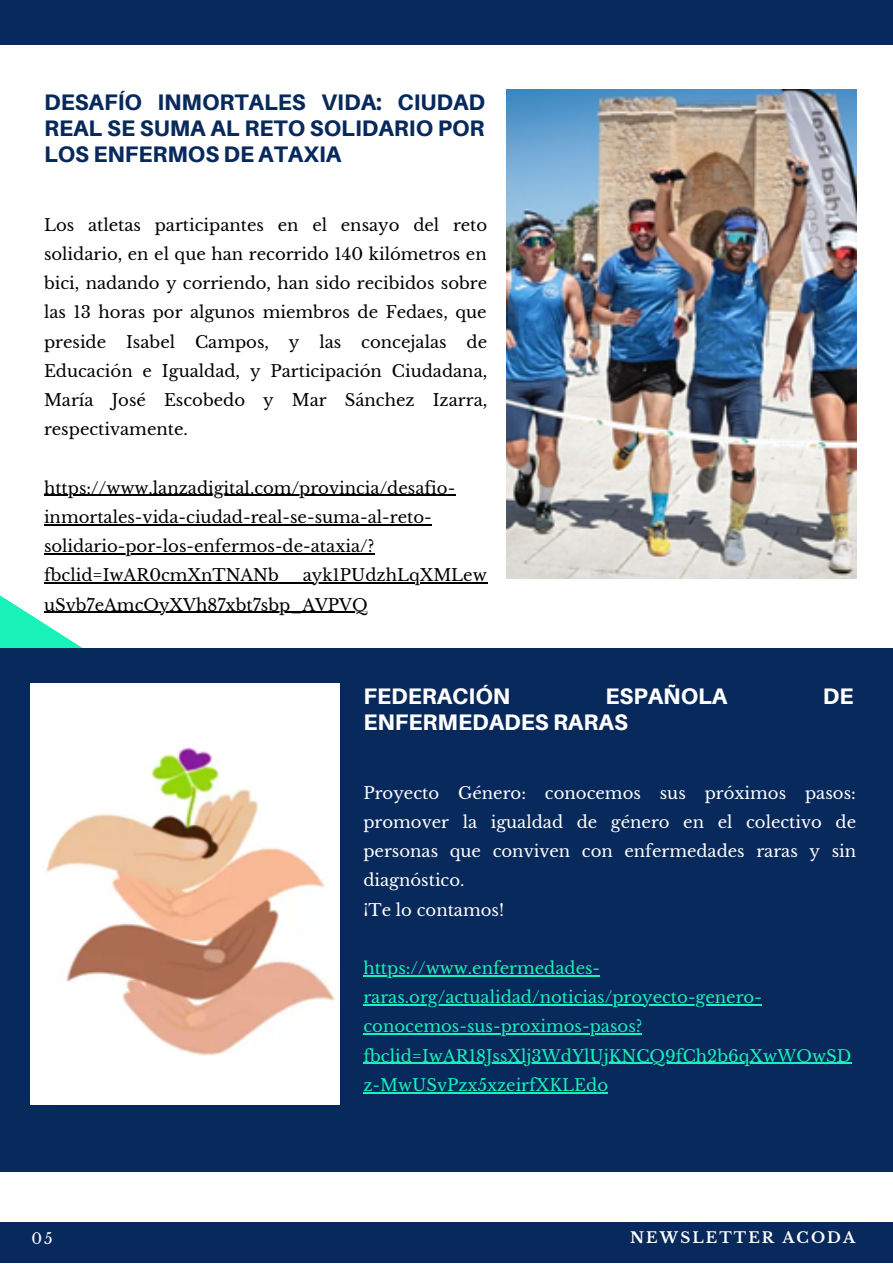
<style>
.page{position:relative;width:893px;height:1264px;background:#fff}
.page>*{position:absolute;margin:0;border:0;box-sizing:border-box;transform-origin:0 0}
.t1{font:800 22.5px/25.8px "Aileron";color:#08295b;text-align:justify}
.t2{font:800 22.5px "Aileron";color:#fff}
.t3{font:16.5px/29.2px "Libre Baskerville";color:#000;text-align:justify}
.t4{font:16.5px/29.2px "Libre Baskerville";color:#18f1b7}
.t5{font:16.5px/29.2px "Libre Baskerville";color:#fff;text-align:justify}
.t6{font:700 15px "Libre Baskerville";letter-spacing:.14em;color:#fff}
.t7{font:15px "Libre Baskerville";color:#fff}
</style>
<div class="page">
<svg style="left:0;top:494px;width:374px;height:154px"></svg>
<div style="left:0;top:648px;width:892px;height:523px;background:#08295b"></div>
<div style="left:0;top:1222px;width:892px;height:40px;background:#08295b"></div>
<div style="left:0;top:0;width:892px;height:45px;background:#08295b"></div>
<img style="left:506px;top:89px;width:350px;height:489px">
<img style="left:30px;top:683px;width:309px;height:421px">
<hr style="left:44px;top:495px;width:411px;height:1px;background:#000">
<hr style="left:44px;top:524px;width:387px;height:1px;background:#000">
<hr style="left:44px;top:553px;width:330px;height:1px;background:#000">
<hr style="left:44px;top:582px;width:443px;height:1px;background:#000">
<hr style="left:44px;top:612px;width:324px;height:1px;background:#000">
<hr style="left:363px;top:975px;width:237px;height:1px;background:#18f1b7">
<hr style="left:363px;top:1004px;width:399px;height:1px;background:#18f1b7">
<hr style="left:363px;top:1033px;width:279px;height:1px;background:#18f1b7">
<hr style="left:363px;top:1062px;width:488px;height:1px;background:#18f1b7">
<hr style="left:363px;top:1092px;width:245px;height:1px;background:#18f1b7">
<p class="t1" style="left:44px;top:89px;width:442px">DESAFÍO INMORTALES VIDA: CIUDAD REAL SE SUMA AL RETO SOLIDARIO POR LOS ENFERMOS DE ATAXIA</p>
<p class="t3" style="left:44px;top:210px;width:445px">Los atletas participantes en el ensayo del reto solidario, en el que han recorrido 140 kilómetros en bici, nadando y corriendo, han sido recibidos sobre las 13 horas por algunos miembros de Fedaes, que preside Isabel Campos, y las concejalas de Educación e Igualdad, y Participación Ciudadana, María José Escobedo y Mar Sánchez Izarra, respectivamente.</p>
<p class="t3" style="left:44px;top:473px;width:444px;text-align:left">https://www.lanzadigital.com/provincia/desafio&shy;inmortales-vida-ciudad-real-se-suma-al-reto&shy;solidario-por-los-enfermos-de-ataxia/? fbclid=IwAR0cmXnTNANb__ayk1PUdzhLqXMLew uSvb7eAmcOyXVh87xbt7sbp_AVPVQ</p>
<p class="t2" style="left:363px;top:681px;width:148px">FEDERACIÓN</p>
<p class="t2" style="left:605px;top:681px;width:123px">ESPAÑOLA</p>
<p class="t2" style="left:822px;top:681px;width:32px">DE</p>
<p class="t2" style="left:363px;top:707px;width:266px">ENFERMEDADES RARAS</p>
<p class="t5" style="left:363px;top:778px;width:494px">Proyecto Género: conocemos sus próximos pasos: promover la igualdad de género en el colectivo de personas que conviven con enfermedades raras y sin diagnóstico.</p>
<p class="t5" style="left:363px;top:895px;width:142px">¡Te lo contamos!</p>
<p class="t4" style="left:363px;top:953px;width:489px">https://www.enfermedades&shy;raras.org/actualidad/noticias/proyecto-genero&shy;conocemos-sus-proximos-pasos? fbclid=IwAR18JssXlj3WdYlUjKNCQ9fCh2b6qXwWOwSD z-MwUSvPzx5xzeirfXKLEdo</p>
<p class="t7" style="left:31px;top:1229px;width:23px">05</p>
<p class="t6" style="left:630px;top:1228px;width:226px">NEWSLETTER ACODA</p>
</div>
